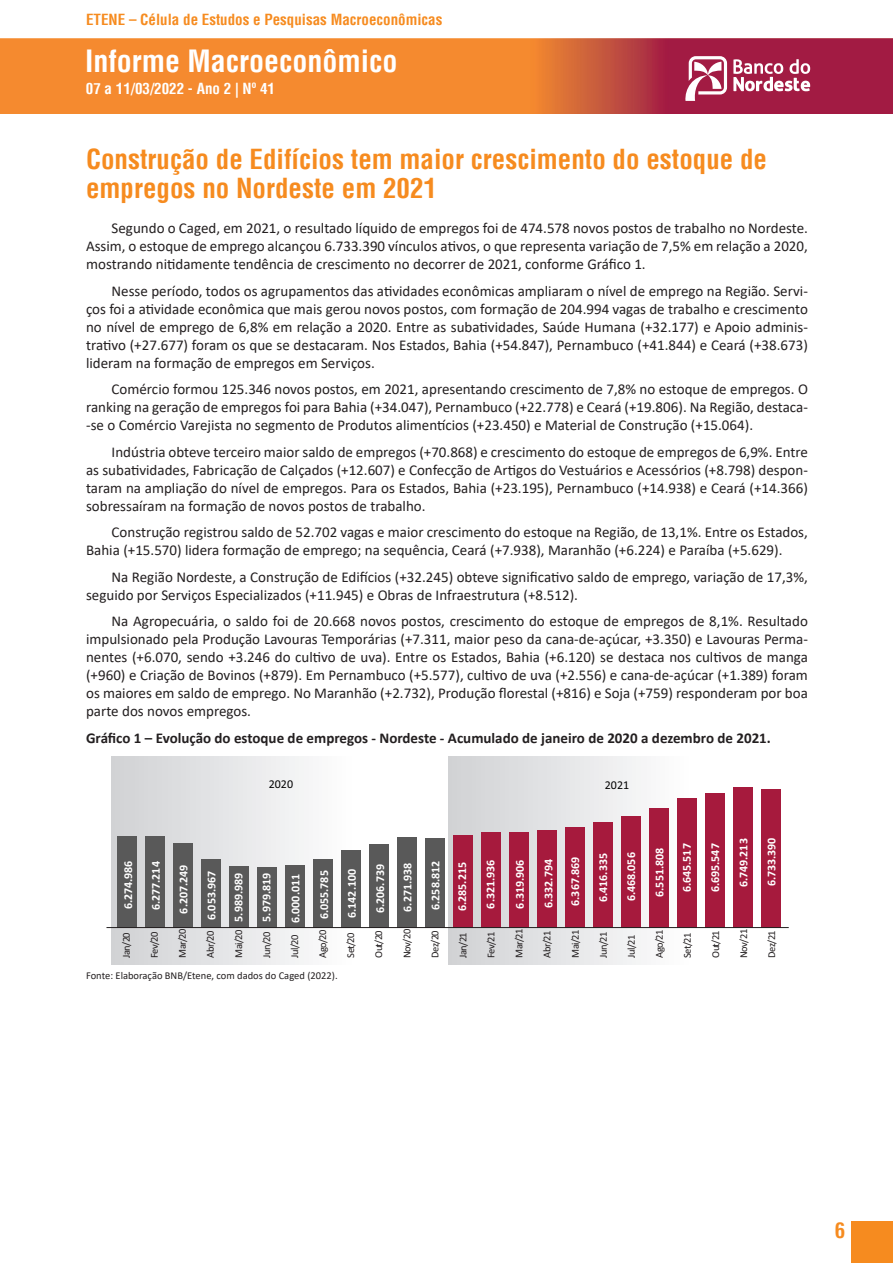
<style>
.page{position:relative;width:893px;height:1263px;background:#fff}
.page>*{position:absolute;margin:0;border:0;box-sizing:border-box;transform-origin:0 0}
.t1{font:700 condensed 30px "Helvetica";color:#fff}
.IMS_Tit_02{font:700 condensed 27px/29.1px "Helvetica";color:#f68b1f}
.t2{font:700 condensed 21px "Helvetica";color:#f68b1f}
.IMS_Corpo{font:15px/18px "Calibri";color:#231f20;text-align:justify}
.IMS_Tit_Fig_Graf{font:700 15px "Calibri";color:#231f20}
.t3{font:700 condensed 15px "Helvetica";color:#f68b1f}
.t4{font:700 condensed 15px "Helvetica";color:#fff}
.t5{font:700 12px "Calibri";color:#fff}
.t6{font:12px "Calibri";color:#000}
.IMS_Fonte{font:10.5px "Calibri";letter-spacing:-.06em;color:#231f20}
.IMS_Fonte-2{font:10.5px "Calibri";color:#231f20}
</style>
<div class="page">
<img style="left:0;top:38px;width:893px;height:76px">
<svg style="left:684px;top:56px;width:43px;height:45px"></svg>
<svg style="left:733px;top:59px;width:77px;height:32px"></svg>
<div style="left:851px;top:1221px;width:42px;height:42px;background:#f68b1f"></div>
<div style="left:112px;top:757px;width:337px;height:207px;background:linear-gradient(to right,#d3d5d7,#fff)"></div>
<div style="left:449px;top:757px;width:337px;height:207px;background:linear-gradient(to right,#d3d5d7,#fff)"></div>
<div style="left:453px;top:835px;width:20px;height:92px;background:#a61a3d"></div>
<div style="left:481px;top:832px;width:20px;height:95px;background:#a61a3d"></div>
<div style="left:509px;top:832px;width:20px;height:95px;background:#a61a3d"></div>
<div style="left:537px;top:830px;width:20px;height:97px;background:#a61a3d"></div>
<div style="left:565px;top:827px;width:20px;height:100px;background:#a61a3d"></div>
<div style="left:593px;top:822px;width:20px;height:105px;background:#a61a3d"></div>
<div style="left:621px;top:816px;width:20px;height:111px;background:#a61a3d"></div>
<div style="left:649px;top:808px;width:20px;height:119px;background:#a61a3d"></div>
<div style="left:677px;top:798px;width:20px;height:129px;background:#a61a3d"></div>
<div style="left:705px;top:793px;width:20px;height:134px;background:#a61a3d"></div>
<div style="left:733px;top:787px;width:20px;height:140px;background:#a61a3d"></div>
<div style="left:761px;top:789px;width:20px;height:138px;background:#a61a3d"></div>
<div style="left:145px;top:836px;width:20px;height:91px;background:#595959"></div>
<div style="left:173px;top:843px;width:20px;height:84px;background:#595959"></div>
<div style="left:201px;top:859px;width:20px;height:68px;background:#595959"></div>
<div style="left:229px;top:866px;width:20px;height:61px;background:#595959"></div>
<div style="left:257px;top:867px;width:20px;height:60px;background:#595959"></div>
<div style="left:285px;top:865px;width:20px;height:62px;background:#595959"></div>
<div style="left:313px;top:859px;width:20px;height:68px;background:#595959"></div>
<div style="left:341px;top:850px;width:20px;height:77px;background:#595959"></div>
<div style="left:369px;top:844px;width:20px;height:83px;background:#595959"></div>
<div style="left:397px;top:837px;width:20px;height:90px;background:#595959"></div>
<div style="left:425px;top:838px;width:20px;height:89px;background:#595959"></div>
<div style="left:117px;top:836px;width:20px;height:91px;background:#595959"></div>
<hr style="left:106px;top:927px;width:683px;height:1px;background:#231f20">
<p class="t3" style="left:86px;top:10px;width:358px">ETENE – Célula de Estudos e Pesquisas Macroeconômicas</p>
<h1 class="t1" style="left:85px;top:43px;width:314px">Informe Macroeconômico</h1>
<p class="t4" style="left:86px;top:79px;width:191px">07 a 11/03/2022 - Ano 2 | Nº 41</p>
<p class="IMS_Tit_02" style="left:86px;top:145px;width:682px">Construção de Edifícios tem maior crescimento do estoque de empregos no Nordeste em 2021</p>
<p class="IMS_Corpo" style="left:86px;top:219px;width:723px;text-indent:26px">Segundo o Caged, em 2021, o resultado líquido de empregos foi de 474.578 novos postos de trabalho no Nordeste.<br>Assim, o estoque de emprego alcançou 6.733.390 vínculos ativos, o que representa variação de 7,5% em relação a 2020, mostrando nitidamente tendência de crescimento no decorrer de 2021, conforme Gráfico 1.</p>
<p class="IMS_Corpo" style="left:86px;top:281px;width:723px;text-indent:26px">Nesse período, todos os agrupamentos das atividades econômicas ampliaram o nível de emprego na Região. Servi&shy;ços foi a atividade econômica que mais gerou novos postos, com formação de 204.994 vagas de trabalho e crescimento no nível de emprego de 6,8% em relação a 2020. Entre as subatividades, Saúde Humana (+32.177) e Apoio adminis&shy;trativo (+27.677) foram os que se destacaram. Nos Estados, Bahia (+54.847), Pernambuco (+41.844) e Ceará (+38.673) lideram na formação de empregos em Serviços.</p>
<p class="IMS_Corpo" style="left:86px;top:380px;width:723px;text-indent:26px">Comércio formou 125.346 novos postos, em 2021, apresentando crescimento de 7,8% no estoque de empregos. O ranking na geração de empregos foi para Bahia (+34.047), Pernambuco (+22.778) e Ceará (+19.806). Na Região, destaca--se o Comércio Varejista no segmento de Produtos alimentícios (+23.450) e Material de Construção (+15.064).</p>
<p class="IMS_Corpo" style="left:86px;top:442px;width:723px;text-indent:26px">Indústria obteve terceiro maior saldo de empregos (+70.868) e crescimento do estoque de empregos de 6,9%. Entre as subatividades, Fabricação de Calçados (+12.607) e Confecção de Artigos do Vestuários e Acessórios (+8.798) despon&shy;taram na ampliação do nível de empregos. Para os Estados, Bahia (+23.195), Pernambuco (+14.938) e Ceará (+14.366) sobressaíram na formação de novos postos de trabalho.</p>
<p class="IMS_Corpo" style="left:86px;top:523px;width:723px;text-indent:26px">Construção registrou saldo de 52.702 vagas e maior crescimento do estoque na Região, de 13,1%. Entre os Estados,<br>Bahia (+15.570) lidera formação de emprego; na sequência, Ceará (+7.938), Maranhão (+6.224) e Paraíba (+5.629).</p>
<p class="IMS_Corpo" style="left:86px;top:567px;width:723px;text-indent:26px">Na Região Nordeste, a Construção de Edifícios (+32.245) obteve significativo saldo de emprego, variação de 17,3%, seguido por Serviços Especializados (+11.945) e Obras de Infraestrutura (+8.512).</p>
<p class="IMS_Corpo" style="left:86px;top:612px;width:723px;text-indent:26px">Na Agropecuária, o saldo foi de 20.668 novos postos, crescimento do estoque de empregos de 8,1%. Resultado impulsionado pela Produção Lavouras Temporárias (+7.311, maior peso da cana-de-açúcar, +3.350) e Lavouras Perma&shy;nentes (+6.070, sendo +3.246 do cultivo de uva). Entre os Estados, Bahia (+6.120) se destaca nos cultivos de manga (+960) e Criação de Bovinos (+879). Em Pernambuco (+5.577), cultivo de uva (+2.556) e cana-de-açúcar (+1.389) foram os maiores em saldo de emprego. No Maranhão (+2.732), Produção florestal (+816) e Soja (+759) responderam por boa parte dos novos empregos.</p>
<p class="IMS_Tit_Fig_Graf" style="left:86px;top:727px;width:686px">Gráfico 1 – Evolução do estoque de empregos - Nordeste - Acumulado de janeiro de 2020 a dezembro de 2021.</p>
<p class="t6" style="left:269px;top:777px;width:26px">2020</p>
<p class="t6" style="left:605px;top:777px;width:26px">2021</p>
<p class="t5" style="left:124px;top:909px;width:50px;rotate:-90deg">6.274.986</p>
<p class="t5" style="left:152px;top:910px;width:50px;rotate:-90deg">6.277.214</p>
<p class="t5" style="left:179px;top:913px;width:50px;rotate:-90deg">6.207.249</p>
<p class="t5" style="left:207px;top:920px;width:50px;rotate:-90deg">6.053.967</p>
<p class="t5" style="left:234px;top:921px;width:50px;rotate:-90deg">5.989.989</p>
<p class="t5" style="left:262px;top:921px;width:50px;rotate:-90deg">5.979.819</p>
<p class="t5" style="left:291px;top:923px;width:50px;rotate:-90deg">6.000.011</p>
<p class="t5" style="left:320px;top:919px;width:50px;rotate:-90deg">6.055.785</p>
<p class="t5" style="left:348px;top:918px;width:50px;rotate:-90deg">6.142.100</p>
<p class="t5" style="left:376px;top:913px;width:50px;rotate:-90deg">6.206.739</p>
<p class="t5" style="left:403px;top:912px;width:50px;rotate:-90deg">6.271.938</p>
<p class="t5" style="left:431px;top:910px;width:50px;rotate:-90deg">6.258.812</p>
<p class="t5" style="left:458px;top:911px;width:50px;rotate:-90deg">6.285.215</p>
<p class="t5" style="left:486px;top:908px;width:50px;rotate:-90deg">6.321.936</p>
<p class="t5" style="left:516px;top:908px;width:50px;rotate:-90deg">6.319.906</p>
<p class="t5" style="left:544px;top:908px;width:50px;rotate:-90deg">6.332.794</p>
<p class="t5" style="left:571px;top:906px;width:50px;rotate:-90deg">6.367.869</p>
<p class="t5" style="left:599px;top:902px;width:50px;rotate:-90deg">6.416.335</p>
<p class="t5" style="left:627px;top:901px;width:50px;rotate:-90deg">6.468.056</p>
<p class="t5" style="left:655px;top:897px;width:50px;rotate:-90deg">6.551.808</p>
<p class="t5" style="left:683px;top:892px;width:50px;rotate:-90deg">6.645.517</p>
<p class="t5" style="left:711px;top:892px;width:50px;rotate:-90deg">6.695.547</p>
<p class="t5" style="left:739px;top:887px;width:50px;rotate:-90deg">6.749.213</p>
<p class="t5" style="left:767px;top:886px;width:50px;rotate:-90deg">6.733.390</p>
<p class="IMS_Fonte" style="left:120px;top:958px;width:27px;rotate:-90deg">Jan/20</p>
<p class="IMS_Fonte" style="left:148px;top:958px;width:28px;rotate:-90deg">Fev/20</p>
<p class="IMS_Fonte" style="left:176px;top:958px;width:31px;rotate:-90deg">Mar/20</p>
<p class="IMS_Fonte" style="left:204px;top:958px;width:28px;rotate:-90deg">Abr/20</p>
<p class="IMS_Fonte" style="left:232px;top:958px;width:29px;rotate:-90deg">Mai/20</p>
<p class="IMS_Fonte" style="left:260px;top:958px;width:27px;rotate:-90deg">Jun/20</p>
<p class="IMS_Fonte" style="left:288px;top:958px;width:24px;rotate:-90deg">Jul/20</p>
<p class="IMS_Fonte" style="left:316px;top:958px;width:30px;rotate:-90deg">Ago/20</p>
<p class="IMS_Fonte" style="left:344px;top:958px;width:27px;rotate:-90deg">Set/20</p>
<p class="IMS_Fonte" style="left:373px;top:958px;width:29px;rotate:-90deg">Out/20</p>
<p class="IMS_Fonte" style="left:401px;top:958px;width:30px;rotate:-90deg">Nov/20</p>
<p class="IMS_Fonte" style="left:429px;top:958px;width:29px;rotate:-90deg">Dez/20</p>
<p class="IMS_Fonte" style="left:457px;top:958px;width:27px;rotate:-90deg">Jan/21</p>
<p class="IMS_Fonte" style="left:485px;top:958px;width:28px;rotate:-90deg">Fev/21</p>
<p class="IMS_Fonte" style="left:513px;top:958px;width:31px;rotate:-90deg">Mar/21</p>
<p class="IMS_Fonte" style="left:541px;top:958px;width:28px;rotate:-90deg">Abr/21</p>
<p class="IMS_Fonte" style="left:569px;top:958px;width:29px;rotate:-90deg">Mai/21</p>
<p class="IMS_Fonte" style="left:597px;top:958px;width:27px;rotate:-90deg">Jun/21</p>
<p class="IMS_Fonte" style="left:625px;top:958px;width:24px;rotate:-90deg">Jul/21</p>
<p class="IMS_Fonte" style="left:653px;top:958px;width:30px;rotate:-90deg">Ago/21</p>
<p class="IMS_Fonte" style="left:681px;top:958px;width:27px;rotate:-90deg">Set/21</p>
<p class="IMS_Fonte" style="left:709px;top:958px;width:29px;rotate:-90deg">Out/21</p>
<p class="IMS_Fonte" style="left:737px;top:958px;width:30px;rotate:-90deg">Nov/21</p>
<p class="IMS_Fonte" style="left:765px;top:958px;width:29px;rotate:-90deg">Dez/21</p>
<p class="IMS_Fonte-2" style="left:86px;top:969px;width:253px">Fonte: Elaboração BNB/Etene, com dados do Caged (2022).</p>
<h3 class="t2" style="left:835px;top:1217px;width:12px">6</h3>
</div>
